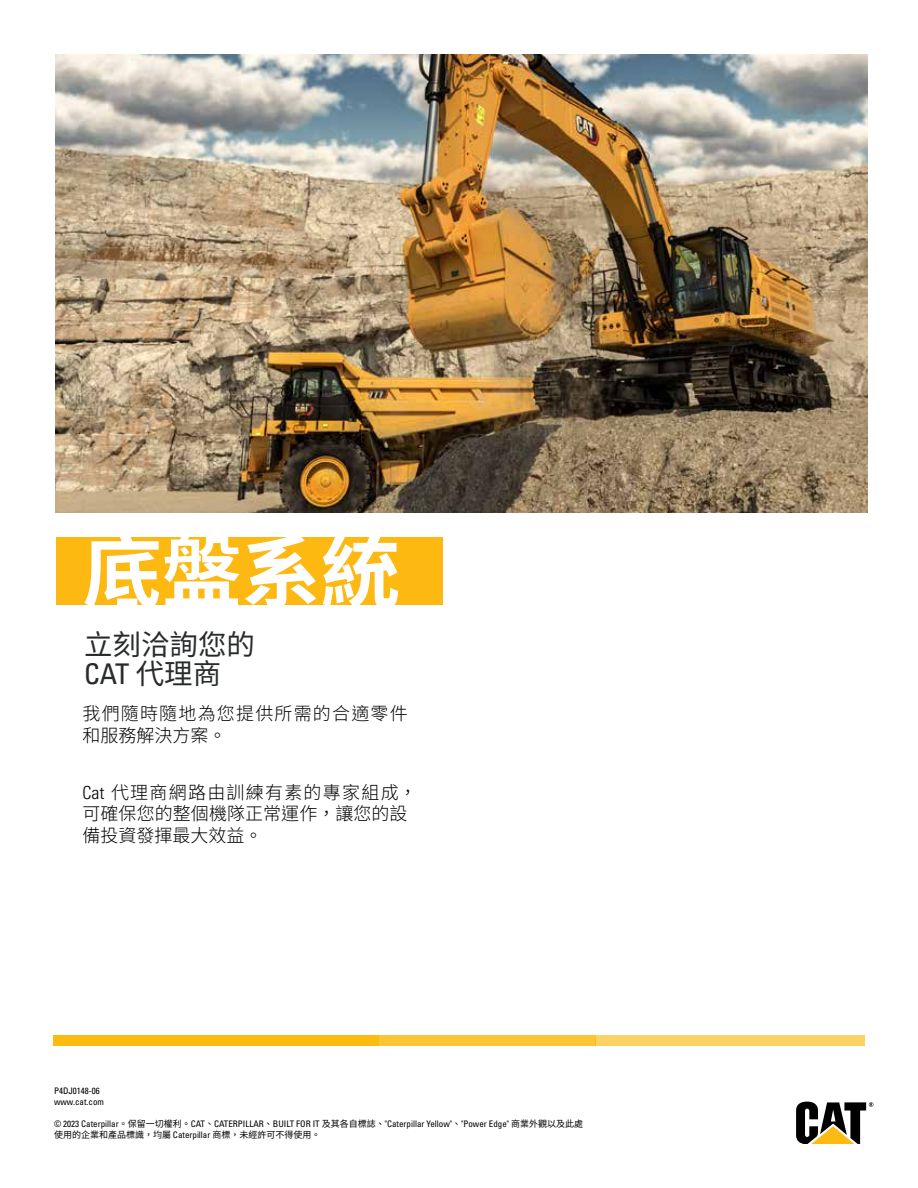
<style>
.page{position:relative;width:918px;height:1188px;background:#fff}
.page>*{position:absolute;margin:0;border:0;box-sizing:border-box;transform-origin:0 0}
.t1{font:700 79.5px "Noto Sans CJ Ktc";color:#fff}
.t2{font:28.5px "Noto Sans CJ Ktc";color:#282b2c}
.t3{font:condensed 28.5px "Univers LT Std";color:#282b2c}
.t4{font:300 18px/21.6px "Noto Sans CJ Ktc";letter-spacing:.005em;color:#000}
.t5{font:300 18px/21.6px "Noto Sans CJ Ktc";letter-spacing:.065em;color:#000}
.t6{font:condensed 9px/10.8px "Univers LT Std";color:#000}
.t7{font:9px "Noto Sans CJ Ktc";color:#000}
.s1{font-family:"Noto Sans CJ Ktc";font-stretch:normal}
.s2{font-family:"Univers LT Std";font-stretch:condensed}
</style>
<div class="page">
<img style="left:55px;top:54px;width:812px;height:459px">
<svg style="left:796px;top:1102px;width:77px;height:42px"></svg>
<div style="left:53px;top:1035px;width:325px;height:10px;background:#fdba11"></div>
<div style="left:378px;top:1035px;width:218px;height:10px;background:#fdc435"></div>
<div style="left:596px;top:1035px;width:269px;height:10px;background:#fdd265"></div>
<div style="left:56px;top:537px;width:387px;height:68px;background:#fdb812"></div>
<h1 class="t1" style="left:82px;top:527px;width:319px">底盤系統</h1>
<h2 class="t2" style="left:84px;top:629px;width:172px">立刻洽詢您的</h2>
<h2 class="t3" style="left:84px;top:656px;width:139px">CAT <span class="s1">代理商</span></h2>
<h3 class="t5" style="left:82px;top:703px;width:327px">我們隨時隨地為您提供所需的合適零件和服務解決方案。</h3>
<h3 class="t4" style="left:82px;top:782px;width:336px"><span class="s2">Cat</span> 代理商網路由訓練有素的專家組成，可確保您的整個機隊正常運作，讓您的設備投資發揮最大效益。</h3>
<p class="t6" style="left:54px;top:1086px;width:52px">P4DJ0148-06 www.cat.com</p>
<p class="t6" style="left:54px;top:1118px;width:531px">© 2023 Caterpillar<span class="s1">。保留一切權利。</span>CAT<span class="s1">、</span>CATERPILLAR<span class="s1">、</span>BUILT FOR IT <span class="s1">及其各自標誌、</span>"Caterpillar Yellow"<span class="s1">、</span>"Power Edge" <span class="s1">商業外觀以及此處</span></p>
<p class="t7" style="left:54px;top:1129px;width:268px">使用的企業和產品標識，均屬 <span class="s2">Caterpillar</span> 商標，未經許可不得使用。</p>
</div>
